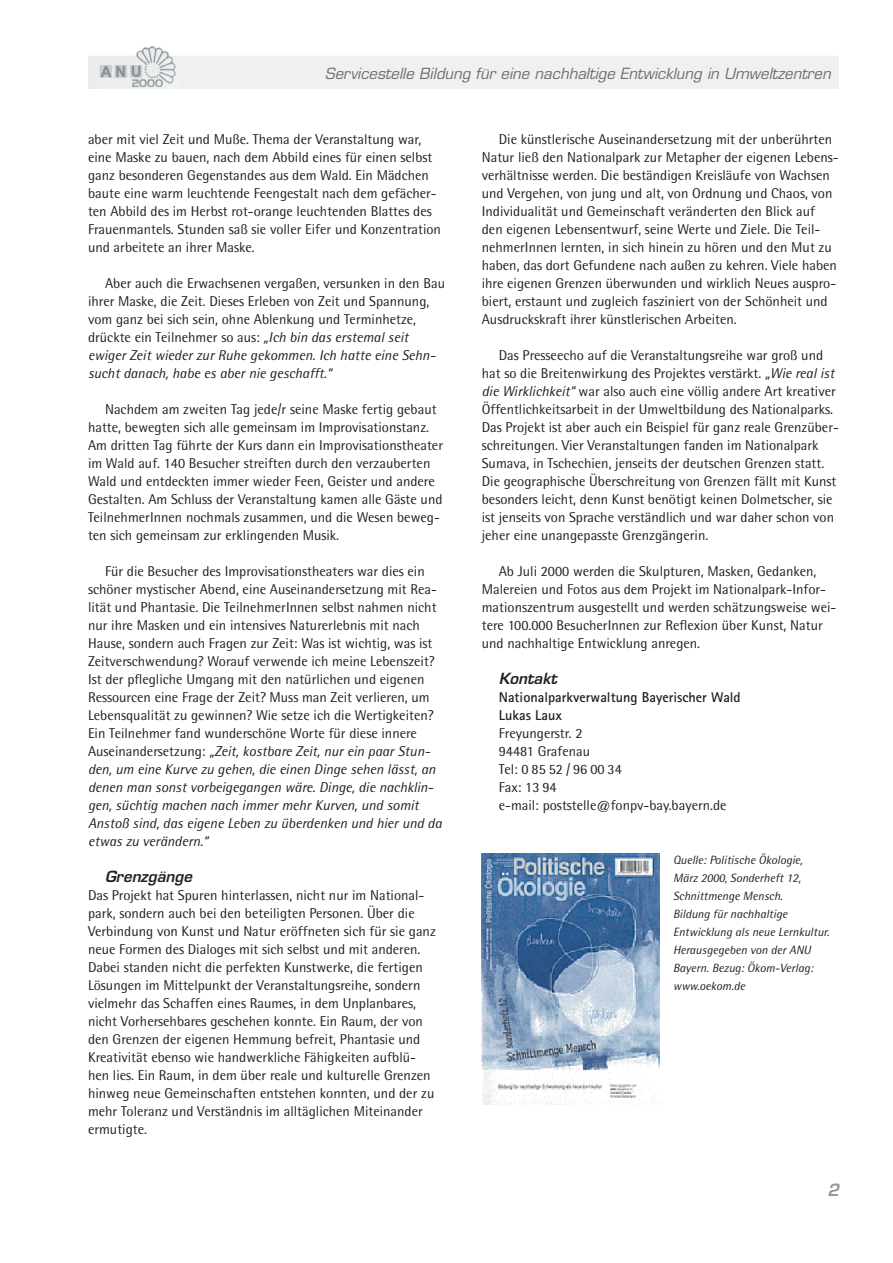
<style>
.page{position:relative;width:893px;height:1263px;background:#fff}
.page>*{position:absolute;margin:0;border:0;box-sizing:border-box;transform-origin:0 0}
.t1{font:italic 600 16.5px "Eurostile";color:#939598}
.t2{font:italic 15px "Eurostile";color:#6c6d70}
.t3{font:italic 600 15px "Eurostile";color:#231f20}
.t4{font:14.25px/18px "Rotis Semi Sans";color:#231f20}
.t5{font:700 14.25px/18px "Rotis Sans Serif";color:#231f20}
.t6{font:italic 12px/18px "Rotis Semi Sans";color:#231f20}
.s1{font-style:italic}
</style>
<div class="page">
<img style="left:88px;top:46px;width:751px;height:43px">
<img style="left:482px;top:853px;width:177px;height:251px">
<p class="t2" style="left:325px;top:64px;width:507px">Servicestelle Bildung für eine nachhaltige Entwicklung in Umweltzentren</p>
<p class="t4" style="left:88px;top:130px;width:354px">aber mit viel Zeit und Muße. Thema der Veranstaltung war, eine Maske zu bauen, nach dem Abbild eines für einen selbst ganz besonderen Gegenstandes aus dem Wald. Ein Mädchen baute eine warm leuchtende Feengestalt nach dem gefächer&shy;ten Abbild des im Herbst rot-orange leuchtenden Blattes des Frauenmantels. Stunden saß sie voller Eifer und Konzentration und arbeitete an ihrer Maske.</p>
<p class="t4" style="left:88px;top:274px;width:359px;text-indent:17px">Aber auch die Erwachsenen vergaßen, versunken in den Bau ihrer Maske, die Zeit. Dieses Erleben von Zeit und Spannung, vom ganz bei sich sein, ohne Ablenkung und Terminhetze, drückte ein Teilnehmer so aus: <span class="s1">„Ich bin das erstemal seit ewiger Zeit wieder zur Ruhe gekommen. Ich hatte eine Sehn&shy;sucht danach, habe es aber nie geschafft.“</span></p>
<p class="t4" style="left:88px;top:400px;width:357px;text-indent:17px">Nachdem am zweiten Tag jede/r seine Maske fertig gebaut hatte, bewegten sich alle gemeinsam im Improvisationstanz.<br>Am dritten Tag führte der Kurs dann ein Improvisationstheater im Wald auf. 140 Besucher streiften durch den verzauberten Wald und entdeckten immer wieder Feen, Geister und andere Gestalten. Am Schluss der Veranstaltung kamen alle Gäste und TeilnehmerInnen nochmals zusammen, und die Wesen beweg&shy;ten sich gemeinsam zur erklingenden Musik.</p>
<p class="t4" style="left:88px;top:562px;width:355px;text-indent:17px">Für die Besucher des Improvisationstheaters war dies ein schö ner mystischer Abend, eine Auseinandersetzung mit Rea&shy;lität und Phantasie. Die TeilnehmerInnen selbst nahmen nicht nur ihre Masken und ein intensives Naturerlebnis mit nach Hause, sondern auch Fragen zur Zeit: Was ist wichtig, was ist Zeitverschwendung? Worauf verwende ich meine Lebenszeit?<br>Ist der pflegliche Umgang mit den natürlichen und eigenen Ressourcen eine Frage der Zeit? Muss man Zeit verlieren, um Lebensqualität zu gewinnen? Wie setze ich die Wertigkeiten?<br>Ein Teilnehmer fand wunderschöne Worte für diese innere Auseinandersetzung: <span class="s1">„Zeit, kostbare Zeit, nur ein paar Stun&shy;den, um eine Kurve zu gehen, die einen Dinge sehen lässt, an denen man sonst vorbeigegangen wäre. Dinge, die nachklin&shy;gen, süchtig machen nach immer mehr Kurven, und somit Anstoß sind, das eigene Leben zu überdenken und hier und da etwas zu verändern.“</span></p>
<p class="t3" style="left:105px;top:867px;width:88px">Grenzgänge</p>
<p class="t4" style="left:88px;top:886px;width:349px">Das Projekt hat Spuren hinterlassen, nicht nur im National&shy;park, sondern auch bei den beteiligten Personen. Über die Verbindung von Kunst und Natur eröffneten sich für sie ganz neue Formen des Dialoges mit sich selbst und mit anderen.<br>Dabei standen nicht die perfekten Kunstwerke, die fertigen Lösungen im Mittelpunkt der Veranstaltungsreihe, sondern vielmehr das Schaffen eines Raumes, in dem Unplanbares, nicht Vorhersehbares geschehen konnte. Ein Raum, der von den Grenzen der eigenen Hemmung befreit, Phantasie und Kreativität ebenso wie handwerkliche Fähig keiten aufblü&shy;hen lies. Ein Raum, in dem über reale und kulturelle Grenzen hinweg neue Gemeinschaften entstehen konnten, und der zu mehr Toleranz und Verständnis im alltäglichen Miteinander ermutigte.</p>
<p class="t4" style="left:482px;top:130px;width:358px;text-indent:17px">Die künstlerische Auseinandersetzung mit der unberührten Natur ließ den Nationalpark zur Metapher der eigenen Lebens&shy;verhältnisse werden. Die beständigen Kreisläufe von Wachsen und Vergehen, von jung und alt, von Ordnung und Chaos, von Individualität und Gemeinschaft veränderten den Blick auf den eigenen Lebensentwurf, seine Werte und Ziele. Die Teil&shy;nehmerInnen lernten, in sich hinein zu hören und den Mut zu haben, das dort Gefundene nach außen zu kehren. Viele haben ihre eigenen Grenzen überwunden und wirklich Neues auspro&shy;biert, erstaunt und zugleich fasziniert von der Schönheit und Ausdruckskraft ihrer künstlerischen Arbeiten.</p>
<p class="t4" style="left:482px;top:346px;width:359px;text-indent:17px">Das Presseecho auf die Veranstaltungsreihe war groß und hat so die Breitenwirkung des Projektes verstärkt. <span class="s1">„Wie real ist die Wirklichkeit“</span> war also auch eine völlig andere Art kreativer Öffentlichkeitsarbeit in der Umweltbildung des Nationalparks.<br>Das Projekt ist aber auch ein Beispiel für ganz reale Grenzüber&shy;schreitungen. Vier Veranstaltungen fanden im Nationalpark Sumava, in Tschechien, jenseits der deutschen Grenzen statt.<br>Die geographische Überschreitung von Grenzen fällt mit Kunst besonders leicht, denn Kunst benötigt keinen Dolmetscher, sie ist jenseits von Sprache verständlich und war daher schon von jeher eine unangepasste Grenzgängerin.</p>
<p class="t4" style="left:482px;top:562px;width:356px;text-indent:17px">Ab Juli 2000 werden die Skulpturen, Masken, Gedanken, Malereien und Fotos aus dem Projekt im Nationalpark-Infor&shy;mationszentrum ausgestellt und werden schätzungsweise wei&shy;tere 100.000 BesucherInnen zur Reflexion über Kunst, Natur und nachhaltige Entwicklung anregen.</p>
<p class="t3" style="left:499px;top:669px;width:60px">Kontakt</p>
<p class="t5" style="left:499px;top:688px;width:243px">Nationalparkverwaltung Bayerischer Wald<br>Lukas Laux</p>
<p class="t4" style="left:499px;top:724px;width:229px">Freyungerstr. 2<br>94481 Grafenau<br>Tel: 0 85 52 / 96 00 34<br>Fax: 13 94<br>e-mail: poststelle@fonpv-bay.bayern.de</p>
<p class="t6" style="left:673px;top:851px;width:158px">Quelle: Politische Ökologie,<br>März 2000, Sonderheft 12,<br>Schnittmenge Mensch.<br>Bildung für nachhaltige<br>Entwicklung als neue Lernkultur.<br>Herausgegeben von der ANU<br>Bayern. Bezug: Ökom-Verlag: www.oekom.de</p>
<p class="t1" style="left:827px;top:1179px;width:13px">2</p>
</div>
